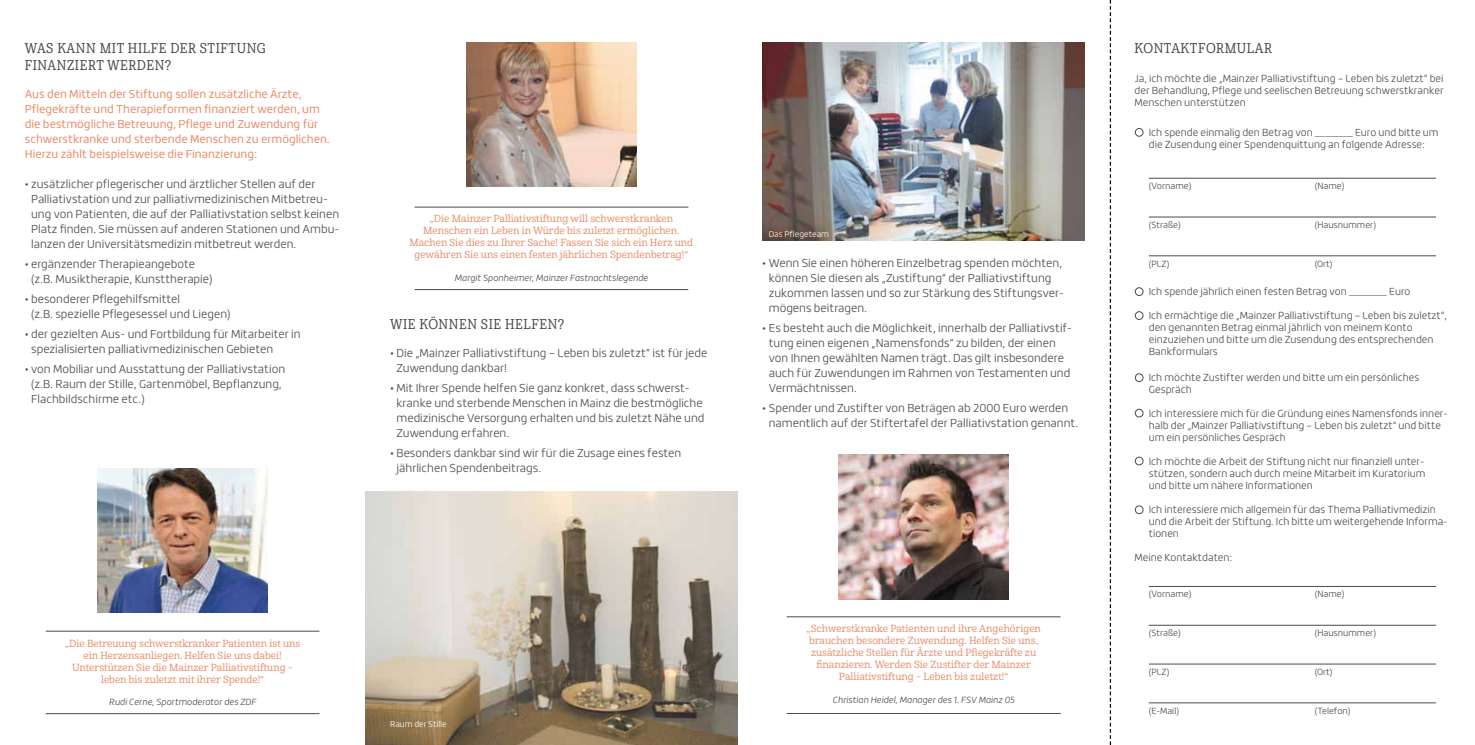
<style>
.page{position:relative;width:1475px;height:745px;background:#fff}
.page>*{position:absolute;margin:0;border:0;box-sizing:border-box;transform-origin:0 0}
.t1{font:13.75px/16.5px "Cabrito Con Med";letter-spacing:.04em;color:#4b4b4d}
.t2{font:300 11.25px/15px "Roihu";color:#4b4b4d}
.t3{font:11.25px/15px "Roihu";color:#e98c69}
.t4{font:300 10px/12px "Roihu";color:#4b4b4d}
.t5{font:10px/12px "Cabrito Nor Med";color:#e98c69;text-align:center}
.t6{font:italic 300 8.75px "Roihu";color:#4b4b4d}
.t7{font:300 8.75px "Roihu";color:#4b4b4d}
.t8{font:300 8.12px "Roihu";color:#fff}
.s1{font-family:"Brandon Grotesque";font-weight:400}
</style>
<div class="page">
<img style="left:98px;top:468px;width:169px;height:144px">
<hr style="left:46px;top:630px;width:273px;height:1px;background:#4b4b4d">
<hr style="left:46px;top:713px;width:273px;height:1px;background:#4b4b4d">
<img style="left:466px;top:43px;width:170px;height:143px">
<hr style="left:414px;top:207px;width:274px;height:1px;background:#4b4b4d">
<hr style="left:414px;top:289px;width:274px;height:1px;background:#4b4b4d">
<img style="left:365px;top:491px;width:372px;height:253px">
<img style="left:838px;top:454px;width:170px;height:144px">
<img style="left:762px;top:43px;width:322px;height:197px">
<hr style="left:786px;top:616px;width:274px;height:1px;background:#4b4b4d">
<hr style="left:786px;top:712px;width:274px;height:1px;background:#4b4b4d">
<svg style="left:1109px;top:0;width:1px;height:744px"></svg>
<div style="left:1134px;top:128px;width:9px;height:9px;border:1px solid #4b4b4d;border-radius:50%"></div>
<div style="left:1134px;top:287px;width:9px;height:9px;border:1px solid #4b4b4d;border-radius:50%"></div>
<div style="left:1134px;top:311px;width:9px;height:8px;border:1px solid #4b4b4d;border-radius:50%"></div>
<div style="left:1134px;top:373px;width:9px;height:9px;border:1px solid #4b4b4d;border-radius:50%"></div>
<div style="left:1134px;top:408px;width:9px;height:9px;border:1px solid #4b4b4d;border-radius:50%"></div>
<div style="left:1134px;top:456px;width:9px;height:9px;border:1px solid #4b4b4d;border-radius:50%"></div>
<div style="left:1134px;top:505px;width:9px;height:8px;border:1px solid #4b4b4d;border-radius:50%"></div>
<hr style="left:1148px;top:178px;width:287px;height:1px;background:#4b4b4d">
<hr style="left:1148px;top:217px;width:287px;height:1px;background:#4b4b4d">
<hr style="left:1148px;top:255px;width:287px;height:1px;background:#4b4b4d">
<hr style="left:1148px;top:586px;width:287px;height:1px;background:#4b4b4d">
<hr style="left:1148px;top:624px;width:287px;height:1px;background:#4b4b4d">
<hr style="left:1148px;top:663px;width:287px;height:1px;background:#4b4b4d">
<hr style="left:1148px;top:702px;width:287px;height:1px;background:#4b4b4d">
<p class="t1" style="left:25px;top:40px;width:242px">WAS KANN MIT HILFE DER STIFTUNG<br>FINANZIERT WERDEN?</p>
<p class="t3" style="left:25px;top:87px;width:306px">Aus den Mitteln der Stiftung sollen zusätzliche Ärzte, Pflegekräfte und Therapieformen finanziert werden, um die bestmögliche Betreuung, Pflege und Zuwendung für schwerstkranke und sterbende Menschen zu ermöglichen.<br>Hierzu zählt beispielsweise die Finanzierung:</p>
<p class="t2" style="left:31px;top:177px;width:309px;text-indent:-6px"><span class="s1">•</span> zusätzlicher pflegerischer und ärztlicher Stellen auf der Palliativstation und zur palliativmedizinischen Mitbetreu&shy;ung von Patienten, die auf der Palliativstation selbst keinen Platz finden. Sie müssen auf anderen Stationen und Ambu&shy;lanzen der Universitätsmedizin mitbetreut werden.</p>
<p class="t2" style="left:31px;top:257px;width:183px;text-indent:-6px"><span class="s1">•</span> ergänzender Therapieangebote (z.B. Musiktherapie, Kunsttherapie)</p>
<p class="t2" style="left:31px;top:292px;width:201px;text-indent:-6px"><span class="s1">•</span> besonderer Pflegehilfsmittel<br>(z.B. spezielle Pflegesessel und Liegen)</p>
<p class="t2" style="left:31px;top:327px;width:271px;text-indent:-6px"><span class="s1">•</span> der gezielten Aus- und Fortbildung für Mitarbeiter in spezialisierten palliativmedizinischen Gebieten</p>
<p class="t2" style="left:31px;top:362px;width:255px;text-indent:-6px"><span class="s1">•</span> von Mobiliar und Ausstattung der Palliativstation (z.B. Raum der Stille, Gartenmöbel, Bepflanzung,<br>Flachbildschirme etc.)</p>
<p class="t5" style="left:409px;top:213px;width:285px">„Die Mainzer Palliativstiftung will schwerstkranken Menschen ein Leben in Würde bis zuletzt ermöglichen.<br>Machen Sie dies zu Ihrer Sache! Fassen Sie sich ein Herz und gewähren Sie uns einen festen jährlichen Spendenbetrag!“</p>
<p class="t6" style="left:454px;top:272px;width:195px">Margit Sponheimer, Mainzer Fastnachtslegende</p>
<p class="t1" style="left:390px;top:315px;width:176px">WIE KÖNNEN SIE HELFEN?</p>
<p class="t2" style="left:396px;top:345px;width:312px;text-indent:-6px"><span class="s1">•</span> Die „Mainzer Palliativstiftung – Leben bis zuletzt“ ist für jede<br>Zuwendung dankbar!</p>
<p class="t2" style="left:396px;top:380px;width:309px;text-indent:-6px"><span class="s1">•</span> Mit Ihrer Spende helfen Sie ganz konkret, dass schwerst&shy;kranke und sterbende Menschen in Mainz die bestmögliche medizinische Versorgung erhalten und bis zuletzt Nähe und Zuwendung erfahren.</p>
<p class="t2" style="left:396px;top:445px;width:286px;text-indent:-6px"><span class="s1">•</span> Besonders dankbar sind wir für die Zusage eines festen jährlichen Spendenbeitrags.</p>
<p class="t8" style="left:768px;top:229px;width:62px">Das Pflegeteam</p>
<p class="t2" style="left:768px;top:255px;width:296px;text-indent:-6px"><span class="s1">•</span> Wenn Sie einen höheren Einzelbetrag spenden möchten, können Sie diesen als „Zustiftung“ der Palliativstiftung zukommen lassen und so zur Stärkung des Stiftungsver&shy;mögens beitragen.</p>
<p class="t2" style="left:768px;top:320px;width:305px;text-indent:-6px"><span class="s1">•</span> Es besteht auch die Möglichkeit, innerhalb der Palliativstif&shy;tung einen eigenen „Namensfonds“ zu bilden, der einen von Ihnen gewählten Namen trägt. Das gilt insbesondere auch für Zuwendungen im Rahmen von Testamenten und Vermächtnissen.</p>
<p class="t2" style="left:768px;top:400px;width:311px;text-indent:-6px"><span class="s1">•</span> Spender und Zustifter von Beträgen ab 2000 Euro werden namentlich auf der Stiftertafel der Palliativstation genannt.</p>
<p class="t5" style="left:65px;top:637px;width:237px">„Die Betreuung schwerstkranker Patienten ist uns ein Herzensanliegen. Helfen Sie uns dabei!<br>Unterstützen Sie die Mainzer Palliativstiftung – leben bis zuletzt mit ihrer Spende!“</p>
<p class="t6" style="left:109px;top:696px;width:149px">Rudi Cerne, Sportmoderator des ZDF</p>
<p class="t8" style="left:390px;top:718px;width:58px">Raum der Stille</p>
<p class="t5" style="left:806px;top:622px;width:236px">„Schwerstkranke Patienten und ihre Angehörigen brauchen besondere Zuwendung. Helfen Sie uns, zusätzliche Stellen für Ärzte und Pflegekräfte zu finanzieren. Werden Sie Zustifter der Mainzer Palliativstiftung – Leben bis zuletzt!“</p>
<p class="t6" style="left:832px;top:694px;width:184px">Christian Heidel, Manager des 1. FSV Mainz 05</p>
<p class="t1" style="left:1134px;top:40px;width:139px">KONTAKTFORMULAR</p>
<p class="t4" style="left:1134px;top:72px;width:310px;text-align:justify">Ja, ich möchte die „Mainzer Palliativstiftung – Leben bis zuletzt“ bei der Behandlung, Pflege und seelischen Betreuung schwerstkranker Menschen unterstützen</p>
<p class="t4" style="left:1148px;top:126px;width:291px">Ich spende einmalig den Betrag von ________ Euro und bitte um die Zusendung einer Spendenquittung an folgende Adresse:</p>
<p class="t7" style="left:1148px;top:181px;width:44px">(Vorname)</p>
<p class="t7" style="left:1314px;top:181px;width:31px">(Name)</p>
<p class="t7" style="left:1148px;top:219px;width:34px">(Straße)</p>
<p class="t7" style="left:1314px;top:219px;width:63px">(Hausnummer)</p>
<p class="t7" style="left:1148px;top:258px;width:22px">(PLZ)</p>
<p class="t7" style="left:1314px;top:258px;width:19px">(Ort)</p>
<p class="t4" style="left:1148px;top:285px;width:263px">Ich spende jährlich einen festen Betrag von ________ Euro</p>
<p class="t4" style="left:1148px;top:309px;width:300px">Ich ermächtige die „Mainzer Palliativstiftung – Leben bis zuletzt“, den genannten Betrag einmal jährlich von meinem Konto einzuziehen und bitte um die Zusendung des entsprechenden Bankformulars</p>
<p class="t4" style="left:1148px;top:371px;width:272px">Ich möchte Zustifter werden und bitte um ein persönliches<br>Gespräch</p>
<p class="t4" style="left:1148px;top:407px;width:300px">Ich interessiere mich für die Gründung eines Namensfonds inner&shy;halb der „Mainzer Palliativstiftung – Leben bis zuletzt“ und bitte um ein persönliches Gespräch</p>
<p class="t4" style="left:1148px;top:455px;width:278px;text-align:justify">Ich möchte die Arbeit der Stiftung nicht nur finanziell unter&shy;stützen, sondern auch durch meine Mitarbeit im Kuratorium und bitte um nähere Informationen</p>
<p class="t4" style="left:1148px;top:503px;width:300px">Ich interessiere mich allgemein für das Thema Palliativmedizin und die Arbeit der Stiftung. Ich bitte um weitergehende Informa&shy;tionen</p>
<p class="t4" style="left:1134px;top:551px;width:99px">Meine Kontaktdaten:</p>
<p class="t7" style="left:1148px;top:588px;width:44px">(Vorname)</p>
<p class="t7" style="left:1314px;top:588px;width:31px">(Name)</p>
<p class="t7" style="left:1148px;top:627px;width:34px">(Straße)</p>
<p class="t7" style="left:1314px;top:627px;width:63px">(Hausnummer)</p>
<p class="t7" style="left:1148px;top:666px;width:22px">(PLZ)</p>
<p class="t7" style="left:1314px;top:666px;width:19px">(Ort)</p>
<p class="t7" style="left:1148px;top:705px;width:32px">(E-Mail)</p>
<p class="t7" style="left:1314px;top:705px;width:37px">(Telefon)</p>
</div>
